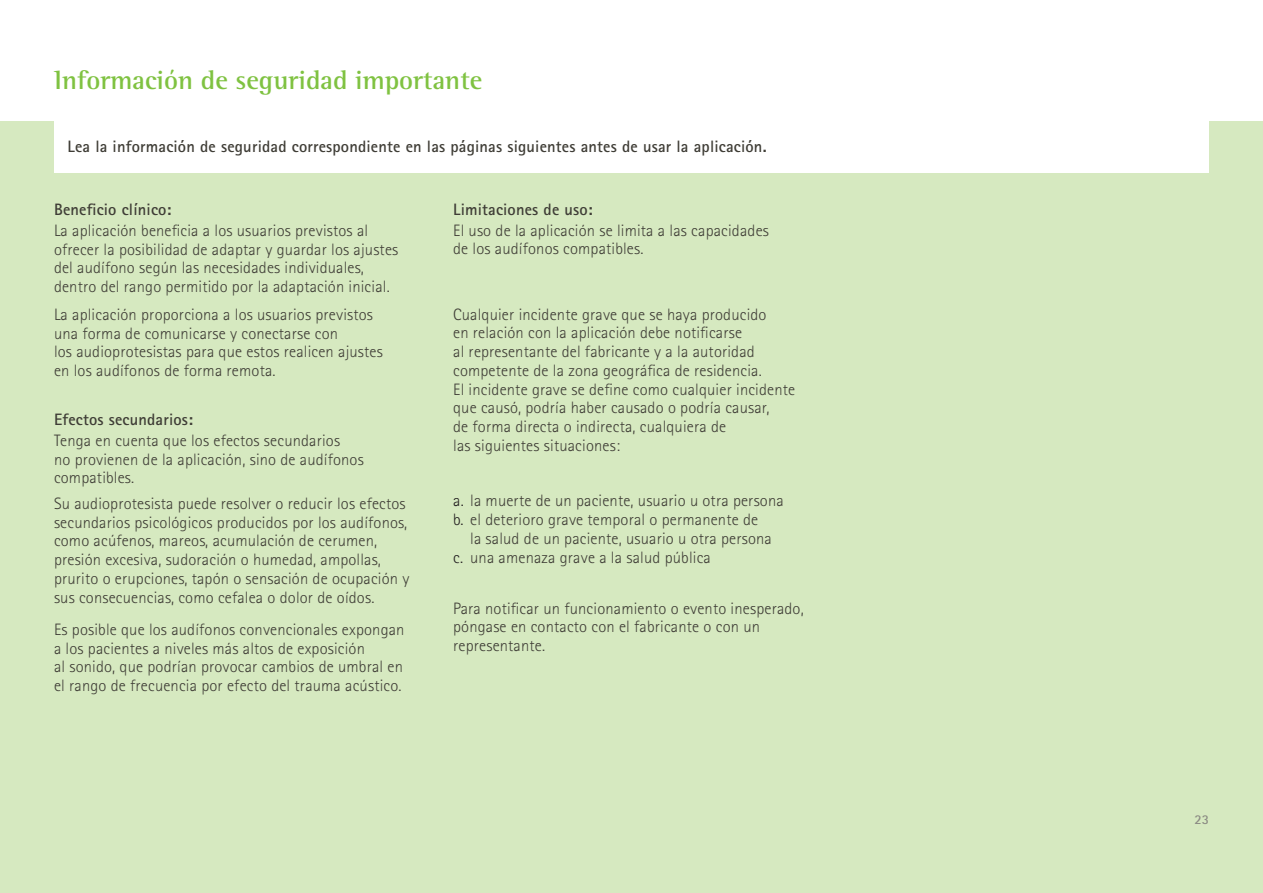
<style>
.page{position:relative;width:1263px;height:893px;background:#fff}
.page>*{position:absolute;margin:0;border:0;box-sizing:border-box;transform-origin:0 0}
.t1{font:700 27px "Rotis Semi Serif Pro";color:#7fc241}
.t2{font:300 16.5px/18.8px "Rotis Sans Serif Pro";letter-spacing:.01em;color:#3f3d36}
.t3{font:700 16.5px "Rotis Sans Serif Pro";letter-spacing:.01em;color:#3f3d36}
.t4{font:700 13.5px "Rotis Sans Serif Pro";color:#8b8b83}
.s1{color:#231f20}
</style>
<div class="page">
<div style="left:0;top:122px;width:1263px;height:771px;background:#d6e9c0"></div>
<div style="left:54px;top:122px;width:1155px;height:51px;background:#fff"></div>
<h1 class="t1" style="left:54px;top:63px;width:430px">Información de seguridad importante</h1>
<p class="t3" style="left:68px;top:136px;width:701px">Lea la información de seguridad correspondiente en las páginas siguientes antes de usar la aplicación.</p>
<p class="t3" style="left:54px;top:199px;width:119px">Beneficio clínico:</p>
<p class="t2" style="left:54px;top:221px;width:346px">La aplicación beneficia a los usuarios previstos al ofrecer la posibilidad de adaptar y guardar los ajustes del audífono según las necesidades individuales, dentro del rango permitido por la adaptación inicial.</p>
<p class="t2" style="left:54px;top:305px;width:330px">La aplicación proporciona a los usuarios previstos una forma de comunicarse y conectarse con<br>los audioprotesistas para que estos realicen ajustes en los audífonos de forma remota.</p>
<p class="t3" style="left:54px;top:409px;width:141px">Efectos secundarios:</p>
<p class="t2" style="left:54px;top:431px;width:311px">Tenga en cuenta que los efectos secundarios<br>no provienen de la aplicación, sino de audífonos compatibles.</p>
<p class="t2" style="left:54px;top:494px;width:357px">Su audioprotesista puede resolver o reducir los efectos secundarios psicológicos producidos por los audífonos, como acúfenos, mareos, acumulación de cerumen, presión excesiva, sudoración o humedad, ampollas, prurito o erupciones, tapón o sensación de ocupación y sus consecuencias, como cefalea o dolor de oídos.</p>
<p class="t2" style="left:54px;top:620px;width:352px">Es posible que los audífonos convencionales expongan a los pacientes a niveles más altos de exposición<br>al sonido, que podrían provocar cambios de umbral en el rango de frecuencia por efecto del trauma acústico.</p>
<p class="t3" style="left:453px;top:199px;width:141px">Limitaciones de uso:</p>
<p class="t2" style="left:453px;top:221px;width:317px">El uso de la aplicación se limita a las capacidades de los audífonos compatibles.</p>
<p class="t2" style="left:453px;top:305px;width:344px">Cualquier incidente grave que se haya producido<br>en relación con la aplicación debe notificarse<br>al representante del fabricante y a la autoridad competente de la zona geográfica de residencia.<br>El incidente grave se define como cualquier incidente que causó, podría haber causado o podría causar,<br>de forma directa o indirecta, cualquiera de<br>las siguientes situaciones:</p>
<p class="t2" style="left:453px;top:492px;width:332px"><span class="s1">a.</span> la muerte de un paciente, usuario u otra persona <span class="s1">b.</span> el deterioro grave temporal o permanente de</p>
<p class="t2" style="left:453px;top:529px;width:320px;text-indent:17px">la salud de un paciente, usuario u otra persona <span class="s1">c.</span> una amenaza grave a la salud pública</p>
<p class="t2" style="left:453px;top:599px;width:352px">Para notificar un funcionamiento o evento inesperado, póngase en contacto con el fabricante o con un representante.</p>
<p class="t4" style="left:1194px;top:811px;width:16px">23</p>
</div>
